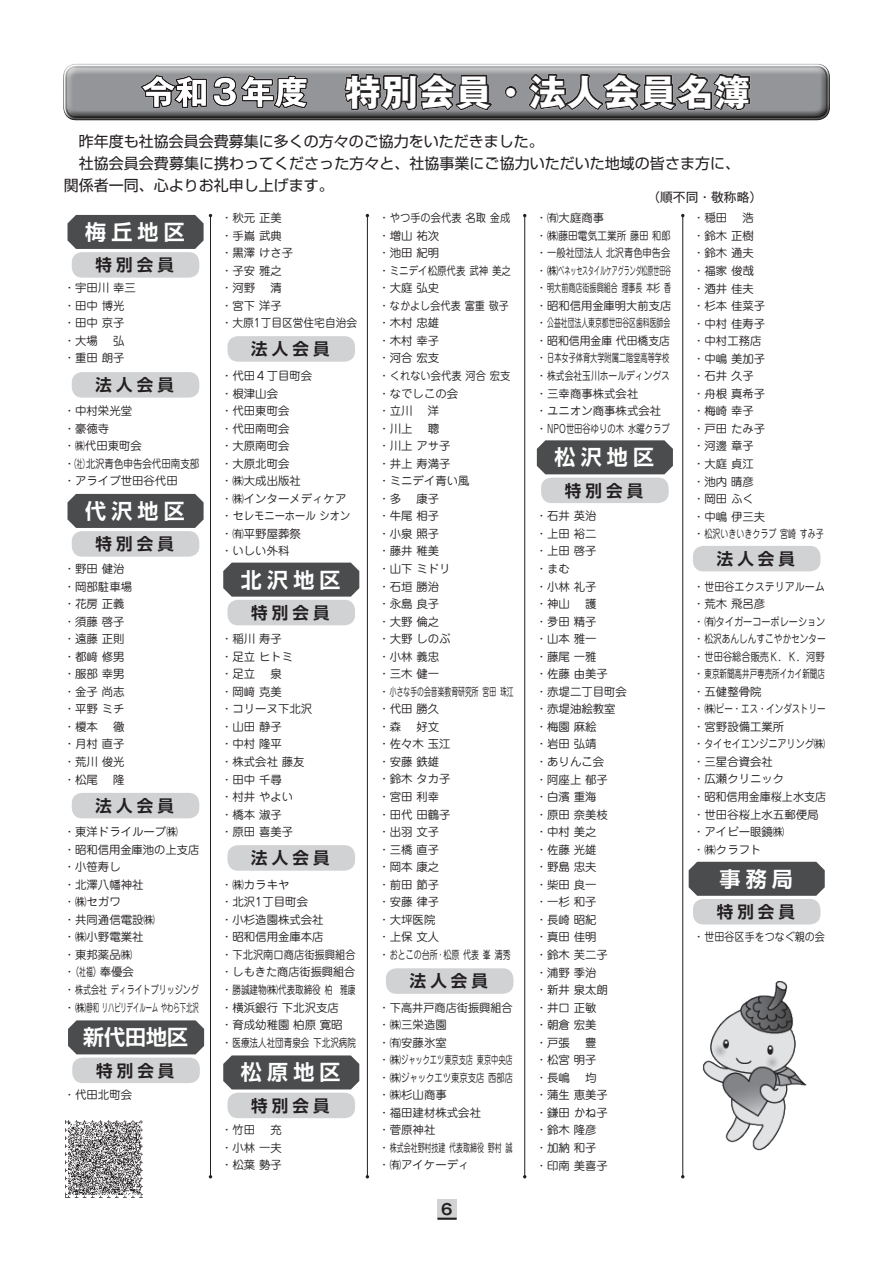
<style>
.page{position:relative;width:893px;height:1263px;background:#fff}
.page>*{position:absolute;margin:0;border:0;box-sizing:border-box;transform-origin:0 0}
.t1{font:700 36px "Gothic MB101 Pro";letter-spacing:.025em;color:#fff}
.t2{font:700 21px "Shin Go Pro De";letter-spacing:.25em;color:#fff}
.t3{font:700 16.5px "Shin Go Pro De";letter-spacing:.25em;color:#231f20}
.t4{font:15px/22.4px "Shin Go Pro";color:#231f20}
.t5{font:700 15px "Gothic MB101 Pro De";color:#231f20}
.t6{font:12.75px "Gothic MB101 Pro";color:#231f20}
.t7{font:11.4px/17.5px "Jun 201 Pro";color:#231f20}
</style>
<div class="page">
<div style="left:437px;top:1199px;width:20px;height:20px;background:#d1d2d4"></div>
<hr style="left:437px;top:1218px;width:20px;height:2px;background:#231f20">
<div style="left:68px;top:1020px;width:136px;height:34px;background:#4b4c4d"></div>
<div style="left:223px;top:1055px;width:136px;height:34px;background:#4b4c4d"></div>
<div style="left:537px;top:440px;width:136px;height:34px;background:#4b4c4d"></div>
<div style="left:689px;top:862px;width:136px;height:34px;background:#4b4c4d"></div>
<div style="left:223px;top:563px;width:136px;height:34px;background:#4b4c4d"></div>
<div style="left:68px;top:494px;width:136px;height:34px;background:#4b4c4d"></div>
<div style="left:72px;top:252px;width:127px;height:26px;background:#d1d2d4;border-radius:10px"></div>
<div style="left:72px;top:1057px;width:128px;height:26px;background:#d1d2d4;border-radius:10px"></div>
<div style="left:227px;top:1093px;width:128px;height:25px;background:#d1d2d4;border-radius:10px"></div>
<div style="left:541px;top:477px;width:128px;height:26px;background:#d1d2d4;border-radius:10px"></div>
<div style="left:693px;top:899px;width:127px;height:25px;background:#d1d2d4;border-radius:10px"></div>
<div style="left:227px;top:600px;width:128px;height:25px;background:#d1d2d4;border-radius:10px"></div>
<div style="left:72px;top:531px;width:127px;height:26px;background:#d1d2d4;border-radius:10px"></div>
<div style="left:72px;top:372px;width:127px;height:26px;background:#d1d2d4;border-radius:10px"></div>
<div style="left:72px;top:793px;width:127px;height:25px;background:#d1d2d4;border-radius:10px"></div>
<div style="left:386px;top:968px;width:127px;height:26px;background:#d1d2d4;border-radius:10px"></div>
<div style="left:693px;top:546px;width:127px;height:25px;background:#d1d2d4;border-radius:10px"></div>
<div style="left:227px;top:336px;width:128px;height:26px;background:#d1d2d4;border-radius:10px"></div>
<div style="left:227px;top:845px;width:128px;height:26px;background:#d1d2d4;border-radius:10px"></div>
<div style="left:57px;top:63px;width:783px;height:68px;background:#231f20;opacity:.75"></div>
<hr style="left:210px;top:216px;width:1px;height:961px;background:#231f20">
<svg style="left:68px;top:214px;width:144px;height:35px;background:#5d5e5f"></svg>
<hr style="left:367px;top:216px;width:1px;height:961px;background:#231f20">
<hr style="left:524px;top:216px;width:1px;height:961px;background:#231f20">
<hr style="left:682px;top:216px;width:1px;height:961px;background:#231f20">
<img style="left:683px;top:971px;width:124px;height:185px">
<img style="left:68px;top:1121px;width:75px;height:76px">
<svg style="left:65px;top:1120px;width:77px;height:75px;background:#9b999a"></svg>
<h1 class="t1" style="left:308px;top:62px;width:443px">　特別会員・法人会員名簿</h1>
<h3 class="t4" style="left:64px;top:128px;width:678px;text-indent:15px">昨年度も社協会員会費募集に多くの方々のご協力をいただきました。<br>　社協会員会費募集に携わってくださった方々と、社協事業にご協力いただいた地域の皆さま方に、関係者一同、心よりお礼申し上げます。</h3>
<p class="t6" style="left:647px;top:186px;width:116px">（順不同・敬称略）</p>
<h2 class="t2" style="left:85px;top:215px;width:101px">梅丘地区</h2>
<h3 class="t3" style="left:96px;top:251px;width:80px">特別会員</h3>
<p class="t7" style="left:64px;top:278px;width:74px">・宇田川 幸三・田中 博光・田中 京子・大場 　弘・重田 朗子</p>
<h3 class="t3" style="left:96px;top:371px;width:80px">法人会員</h3>
<p class="t7" style="left:64px;top:401px;width:137px">・中村栄光堂<br>・豪徳寺<br>・㈱代田東町会<br>・（社）北沢青色申告会代田南支部・アライブ世田谷代田</p>
<h2 class="t2" style="left:85px;top:494px;width:101px">代沢地区</h2>
<h3 class="t3" style="left:96px;top:530px;width:80px">特別会員</h3>
<p class="t7" style="left:64px;top:559px;width:70px">・野田 健治・岡部駐車場・花房 正義・須藤 啓子・遠藤 正則・都﨑 修男・服部 幸男・金子 尚志・平野 ミチ・榎本 　徹・月村 直子・荒川 俊光・松尾 　隆</p>
<h3 class="t3" style="left:96px;top:792px;width:80px">法人会員</h3>
<p class="t7" style="left:64px;top:822px;width:137px">・東洋ドライルーブ㈱<br>・昭和信用金庫池の上支店・小笹寿し<br>・北澤八幡神社<br>・㈱セガワ<br>・共同通信電設㈱<br>・㈱小野電業社<br>・東邦薬品㈱<br>・（社福）奉優会<br>・株式会社ディライトブリッジング・㈱静和リハビリデイルームやわら下北沢</p>
<h2 class="t2" style="left:83px;top:1020px;width:106px">新代田地区</h2>
<h3 class="t3" style="left:96px;top:1057px;width:80px">特別会員</h3>
<p class="t7" style="left:64px;top:1085px;width:70px">・代田北町会</p>
<p class="t7" style="left:221px;top:208px;width:138px">・秋元 正美<br>・手嶌 武典<br>・黒澤 けさ子<br>・子安 雅之<br>・河野 　清<br>・宮下 洋子<br>・大原1丁目区営住宅自治会</p>
<h3 class="t3" style="left:251px;top:335px;width:80px">法人会員</h3>
<p class="t7" style="left:221px;top:366px;width:131px">・代田４丁目町会<br>・根津山会<br>・代田東町会<br>・代田南町会<br>・大原南町会<br>・大原北町会<br>・㈱大成出版社<br>・㈱インターメディケア・セレモニーホールシオン・㈲平野屋葬祭<br>・いしい外科</p>
<h2 class="t2" style="left:241px;top:562px;width:101px">北沢地区</h2>
<h3 class="t3" style="left:251px;top:599px;width:80px">特別会員</h3>
<p class="t7" style="left:221px;top:629px;width:93px">・稲川 寿子<br>・足立 ヒトミ<br>・足立 　泉<br>・岡﨑 克美<br>・コリーヌ下北沢・山田 静子<br>・中村 隆平<br>・株式会社 藤友・田中 千尋<br>・村井 やよい<br>・橋本 淑子<br>・原田 喜美子</p>
<h3 class="t3" style="left:251px;top:844px;width:80px">法人会員</h3>
<p class="t7" style="left:221px;top:874px;width:136px">・㈱カラキヤ<br>・北沢1丁目町会<br>・小杉造園株式会社<br>・昭和信用金庫本店<br>・下北沢南口商店街振興組合・しもきた商店街振興組合・勝誠建物㈱代表取締役柏　雅康・横浜銀行 下北沢支店<br>・育成幼稚園 柏原 寛昭・医療法人社団青泉会下北沢病院</p>
<h2 class="t2" style="left:241px;top:1055px;width:101px">松原地区</h2>
<h3 class="t3" style="left:251px;top:1092px;width:80px">特別会員</h3>
<p class="t7" style="left:221px;top:1120px;width:62px;text-align:justify">・竹田 　充・小林 一夫・松葉 勢子</p>
<p class="t7" style="left:378px;top:208px;width:137px">・やつ手の会代表名取金成・増山 祐次<br>・池田 紀明<br>・ミニデイ松原代表武神美之・大庭 弘史<br>・なかよし会代表富重敬子・木村 忠雄<br>・木村 幸子<br>・河合 宏支<br>・くれない会代表河合宏支・なでしこの会<br>・立川 　洋<br>・川上 　聰<br>・川上 アサ子<br>・井上 寿満子<br>・ミニデイ青い風<br>・多　 康子<br>・牛尾 相子<br>・小泉 照子<br>・藤井 稚美<br>・山下 ミドリ<br>・石垣 勝治<br>・永島 良子<br>・大野 倫之<br>・大野 しのぶ<br>・小林 義忠<br>・三木 健一<br>・小さな手の会音楽教育研究所宮田珠江・代田 勝久<br>・森 　好文<br>・佐々木 玉江<br>・安藤 鉄雄<br>・鈴木 タカ子<br>・宮田 利幸<br>・田代 田鶴子<br>・出羽 文子<br>・三橋 直子<br>・岡本 康之<br>・前田 節子<br>・安藤 律子<br>・大坪医院<br>・上保 文人<br>・おとこの台所・松原代表峯清秀</p>
<h3 class="t3" style="left:410px;top:967px;width:80px">法人会員</h3>
<p class="t7" style="left:378px;top:997px;width:136px">・下高井戸商店街振興組合・㈱三栄造園<br>・㈲安藤氷室<br>・㈱ジャックエツ東京支店東京中央店・㈱ジャックエツ東京支店西部店・㈱杉山商事<br>・福田建材株式会社<br>・菅原神社<br>・株式会社野村技建代表取締役野村誠・㈲アイケーディ</p>
<h3 class="t5" style="left:441px;top:1196px;width:13px">6</h3>
<p class="t7" style="left:536px;top:208px;width:137px">・㈲大庭商事<br>・㈱藤田電気工業所藤田和郎・一般社団法人 北沢青色申告会・㈱ベネッセスタイルケアグランダ松原世田谷・明大前商店街振興組合理事長本杉香・昭和信用金庫明大前支店・公益社団法人東京都世田谷区歯科医師会・昭和信用金庫代田橋支店・日本女子体育大学附属二階堂高等学校・株式会社玉川ホールディングス・三幸商事株式会社<br>・ユニオン商事株式会社・NPO世田谷ゆりの木水曜クラブ</p>
<h2 class="t2" style="left:554px;top:440px;width:101px">松沢地区</h2>
<h3 class="t3" style="left:565px;top:477px;width:80px">特別会員</h3>
<p class="t7" style="left:536px;top:506px;width:93px">・石井 英治<br>・上田 裕二<br>・上田 啓子<br>・まむ<br>・小林 礼子<br>・神山 　護<br>・夛田 精子<br>・山本 雅一<br>・藤尾 一雅<br>・佐藤 由美子<br>・赤堤二丁目町会・赤堤油絵教室・梅園 麻絵<br>・岩田 弘靖<br>・ありんこ会<br>・阿座上 郁子<br>・白濱 重海<br>・原田 奈美枝<br>・中村 美之<br>・佐藤 光雄<br>・野島 忠夫<br>・柴田 良一<br>・一杉 和子<br>・長崎 昭紀<br>・真田 佳明<br>・鈴木 芙二子<br>・浦野 季治<br>・新井 泉太朗<br>・井口 正敏<br>・朝倉 宏美<br>・戸張 　豊<br>・松宮 明子<br>・長嶋 　均<br>・蒲生 恵美子<br>・鎌田 かね子<br>・鈴木 隆彦<br>・加納 和子<br>・印南 美喜子</p>
<p class="t7" style="left:693px;top:208px;width:132px">・穏田 　浩<br>・鈴木 正樹<br>・鈴木 通夫<br>・福家 俊哉<br>・酒井 佳夫<br>・杉本 佳菜子<br>・中村 佳寿子<br>・中村工務店<br>・中嶋 美加子<br>・石井 久子<br>・舟根 真希子<br>・梅崎 幸子<br>・戸田 たみ子<br>・河邊 章子<br>・大庭 貞江<br>・池内 晴彦<br>・岡田 ふく<br>・中嶋 伊三夫<br>・松沢いきいきクラブ宮崎すみ子</p>
<h3 class="t3" style="left:717px;top:545px;width:80px">法人会員</h3>
<p class="t7" style="left:693px;top:576px;width:135px">・世田谷エクステリアルーム・荒木 飛呂彦<br>・㈲タイガーコーポレーション・松沢あんしんすこやかセンター・世田谷総合販売Ｋ．Ｋ．河野・東京新聞高井戸専売所イカイ新聞店・五健整骨院<br>・㈱ピー・エス・インダストリー・宮野設備工業所<br>・タイセイエンジニアリング㈱・三星合資会社<br>・広瀬クリニック<br>・昭和信用金庫桜上水支店・世田谷桜上水五郵便局・アイビー眼鏡㈱<br>・㈱クラフト</p>
<h2 class="t2" style="left:719px;top:861px;width:75px">事務局</h2>
<h3 class="t3" style="left:717px;top:898px;width:80px">特別会員</h3>
<p class="t7" style="left:693px;top:927px;width:133px">・世田谷区手をつなぐ親の会</p>
</div>
